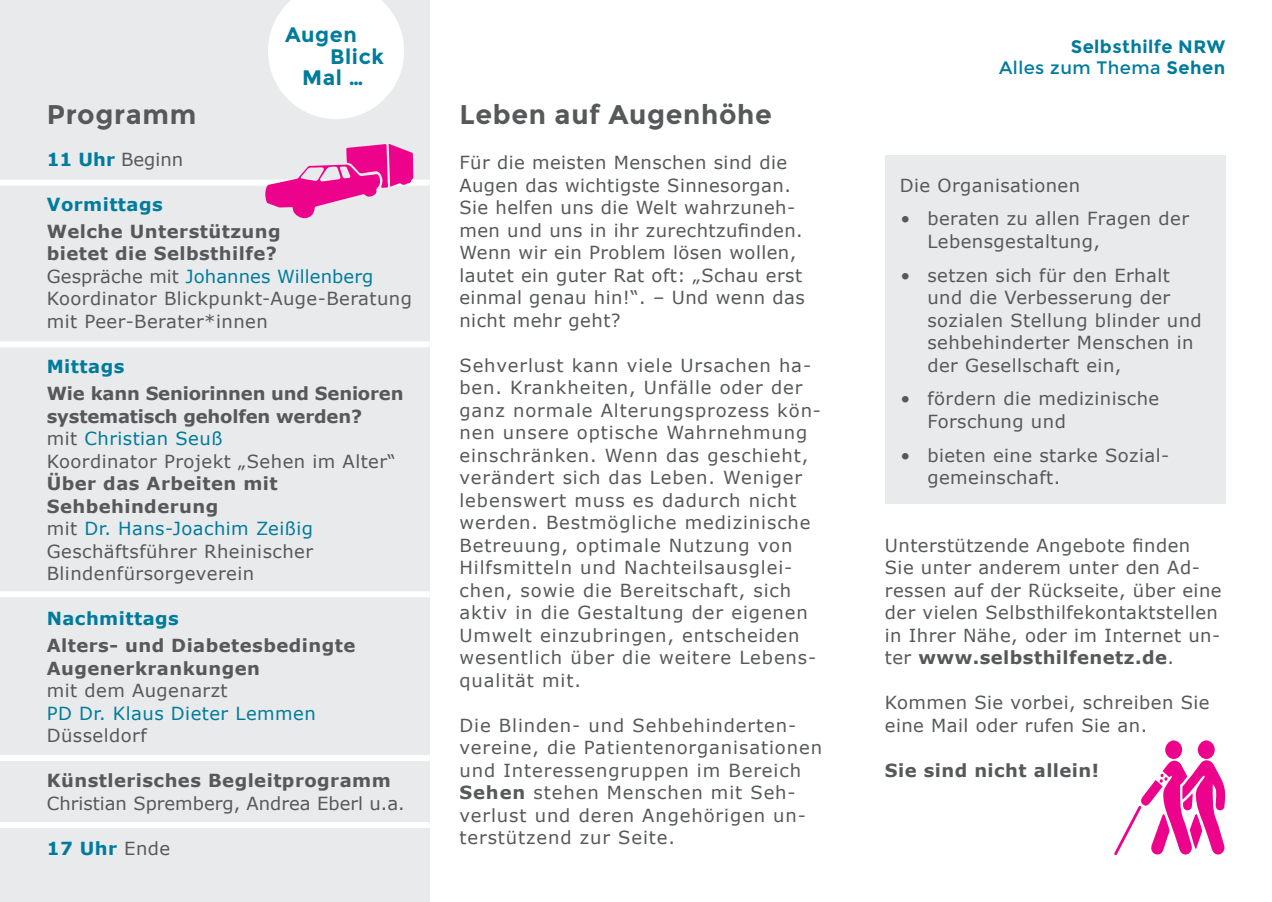
<style>
.page{position:relative;width:1272px;height:902px;background:#fff}
.page>*{position:absolute;margin:0;border:0;box-sizing:border-box;transform-origin:0 0}
.t1{font:700 27px "Montserrat";letter-spacing:.025em;color:#57585a}
.t2{font:700 21px "Montserrat";letter-spacing:.03em;color:#007b9c}
.t3{font:18px/22.5px "Verdana";letter-spacing:.025em;color:#57585a}
.t4{font:18px/22.5px "Verdana";letter-spacing:.05em;color:#57585a}
.t5{font:700 18px/22.5px "Verdana";letter-spacing:-.01em;color:#57585a}
.t6{font:700 18px/22.5px "Verdana";letter-spacing:.025em;color:#57585a}
.t7{font:700 18px "Verdana";letter-spacing:.025em;color:#007b9c}
.t8{font:18px "Verdana";color:#57585a}
.t9{font:700 18px/21px "Montserrat";letter-spacing:.025em;color:#007b9c;text-align:right}
.t10{font:18px "Verdana";letter-spacing:.025em;color:#007b9c}
.s1{font-weight:700;color:#007b9c}
.s2{font-weight:700}
.s3{color:#007b9c}
.s4{font-weight:400}
.s5{font-weight:400;color:#007b9c}
.s6{font-weight:400;color:#57585a}
</style>
<div class="page">
<div style="left:0;top:0;width:429px;height:901px;background:#e9eaeb"></div>
<svg style="left:268px;top:0;width:136px;height:119px"></svg>
<div style="left:0;top:341px;width:429px;height:6px;background:#fff"></div>
<div style="left:0;top:179px;width:429px;height:6px;background:#fff"></div>
<div style="left:0;top:591px;width:429px;height:6px;background:#fff"></div>
<div style="left:884px;top:155px;width:341px;height:349px;background:#e9eaeb"></div>
<div style="left:0;top:822px;width:429px;height:6px;background:#fff"></div>
<svg style="left:265px;top:144px;width:148px;height:75px"></svg>
<div style="left:0;top:755px;width:429px;height:6px;background:#fff"></div>
<svg style="left:1114px;top:740px;width:112px;height:115px"></svg>
<p class="t2" style="left:285px;top:22px;width:73px">Augen</p>
<p class="t2" style="left:330px;top:44px;width:55px">Blick</p>
<p class="t2" style="left:302px;top:65px;width:63px">Mal …</p>
<h1 class="t1" style="left:47px;top:98px;width:151px">Programm</h1>
<p class="t3" style="left:47px;top:148px;width:138px"><span class="s1">11 Uhr</span> Beginn</p>
<p class="t7" style="left:47px;top:193px;width:117px">Vormittags</p>
<p class="t3" style="left:47px;top:220px;width:366px"><span class="s2">Welche Unterstützung<br>bietet die Selbsthilfe?<br></span>Gespräche mit <span class="s3">Johannes Willenberg<br></span>Koordinator Blickpunkt-Auge-Beratung mit Peer-Berater*innen</p>
<p class="t7" style="left:47px;top:355px;width:79px">Mittags</p>
<p class="t5" style="left:47px;top:382px;width:358px">Wie kann Seniorinnen und Senioren systematisch geholfen werden?<br><span class="s4">mit</span> <span class="s5">Christian Seuß<br></span><span class="s4">Koordinator Projekt „Sehen im Alter“</span></p>
<p class="t3" style="left:47px;top:472px;width:268px"><span class="s2">Über das Arbeiten mit<br>Sehbehinderung<br></span>mit <span class="s3">Dr. Hans-Joachim Zeißig<br></span>Geschäftsführer Rheinischer<br>Blindenfürsorgeverein</p>
<p class="t7" style="left:47px;top:607px;width:134px">Nachmittags</p>
<p class="t6" style="left:47px;top:634px;width:310px">Alters- und Diabetesbedingte<br>Augenerkrankungen</p>
<p class="t3" style="left:47px;top:679px;width:182px">mit dem Augenarzt</p>
<p class="t10" style="left:47px;top:701px;width:270px">PD Dr. Klaus Dieter Lemmen</p>
<p class="t3" style="left:47px;top:724px;width:101px">Düsseldorf</p>
<p class="t6" style="left:47px;top:769px;width:345px">Künstlerisches Begleitprogramm</p>
<p class="t8" style="left:47px;top:791px;width:359px">Christian Spremberg, Andrea Eberl u.a.</p>
<p class="t7" style="left:47px;top:836px;width:125px">17 Uhr <span class="s6">Ende</span></p>
<h1 class="t1" style="left:459px;top:98px;width:314px">Leben auf Augenhöhe</h1>
<p class="t3" style="left:459px;top:151px;width:347px">Für die meisten Menschen sind die<br>Augen das wichtigste Sinnesorgan.<br>Sie helfen uns die Welt wahrzuneh&shy;men und uns in ihr zurechtzufinden.<br>Wenn wir ein Problem lösen wollen, lautet ein guter Rat oft: „Schau erst einmal genau hin!“. – Und wenn das nicht mehr geht?</p>
<p class="t4" style="left:459px;top:354px;width:363px">Sehverlust kann viele Ursachen ha&shy;ben. Krankheiten, Unfälle oder der ganz normale Alterungsprozess kön&shy;nen unsere optische Wahrnehmung einschränken. Wenn das geschieht, verändert sich das Leben. Weniger lebenswert muss es dadurch nicht werden. Bestmögliche medizinische Betreuung, optimale Nutzung von Hilfsmitteln und Nachteilsausglei&shy;chen, sowie die Bereitschaft, sich aktiv in die Gestaltung der eigenen Umwelt einzubringen, entscheiden wesentlich über die weitere Lebens&shy;qualität mit.</p>
<p class="t4" style="left:459px;top:714px;width:364px">Die Blinden- und Sehbehinderten&shy;vereine, die Patientenorganisationen und Interessengruppen im Bereich<br><span class="s2">Sehen</span> stehen Menschen mit Seh&shy;verlust und deren Angehörigen un&shy;terstützend zur Seite.</p>
<p class="t9" style="left:999px;top:36px;width:227px">Selbsthilfe NRW<br><span class="s4">Alles zum Thema</span> Sehen</p>
<p class="t3" style="left:899px;top:174px;width:182px">Die Organisationen</p>
<p class="t3" style="left:927px;top:208px;width:263px;text-indent:-27px">• beraten zu allen Fragen der<br>Lebensgestaltung,</p>
<p class="t3" style="left:927px;top:264px;width:276px;text-indent:-27px">• setzen sich für den Erhalt und die Verbesserung der sozialen Stellung blinder und sehbehinderter Menschen in der Gesellschaft ein,</p>
<p class="t3" style="left:927px;top:388px;width:233px;text-indent:-27px">• fördern die medizinische<br>Forschung und</p>
<p class="t3" style="left:927px;top:444px;width:243px;text-indent:-27px">• bieten eine starke Sozial&shy;gemeinschaft.</p>
<p class="t3" style="left:884px;top:534px;width:338px">Unterstützende Angebote finden Sie unter anderem unter den Ad&shy;ressen auf der Rückseite, über eine der vielen Selbsthilfekontaktstellen in Ihrer Nähe, oder im Internet un&shy;ter <span class="s2">www.selbsthilfenetz.de</span>.</p>
<p class="t3" style="left:884px;top:691px;width:326px">Kommen Sie vorbei, schreiben Sie eine Mail oder rufen Sie an.</p>
<p class="t6" style="left:884px;top:759px;width:216px">Sie sind nicht allein!</p>
</div>
